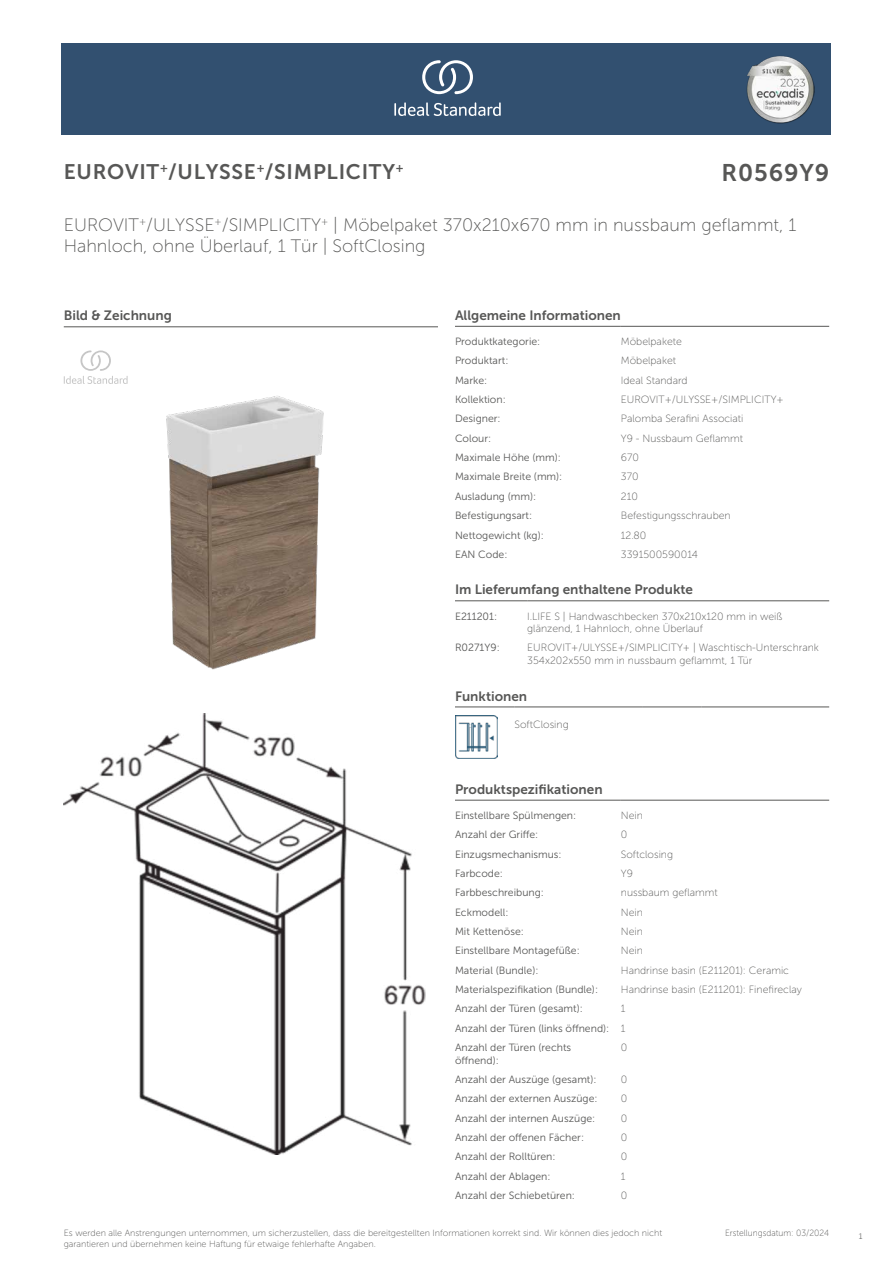
<style>
.page{position:relative;width:893px;height:1263px;background:#fff}
.page>*{position:absolute;margin:0;border:0;box-sizing:border-box;transform-origin:0 0}
.t1{font:24px "Museo Sans 700";letter-spacing:.035em;color:#575756}
.t2{font:21px "Museo Sans 700";letter-spacing:.035em;color:#575756}
.t3{font:18px/21.6px "Museo Sans 100";color:#575756}
.t4{font:13.5px "Museo Sans 700";color:#575756}
.t5{font:10.5px/19.4px "Museo Sans 300";color:#575756}
.t6{font:10.5px/12.6px "Museo Sans 100";color:#575756}
.t7{font:9px/10.8px "Museo Sans 100";color:#575756}
.t8{font:9px "Museo Sans 100";color:#575756;scale:.95 1}
.t9{font:300 9px "Calibri";color:#575756;scale:.95 1}
.s1{font-family:"Museo Sans 100"}
</style>
<div class="page">
<div style="left:62px;top:43px;width:769px;height:91px;background:#325070"></div>
<hr style="left:455px;top:326px;width:166px;height:1px;background:#575756">
<hr style="left:621px;top:326px;width:208px;height:1px;background:#575756">
<hr style="left:455px;top:600px;width:72px;height:1px;background:#575756">
<hr style="left:527px;top:600px;width:302px;height:1px;background:#575756">
<hr style="left:455px;top:707px;width:59px;height:1px;background:#575756">
<hr style="left:514px;top:707px;width:128px;height:1px;background:#575756">
<hr style="left:642px;top:707px;width:60px;height:1px;background:#575756">
<hr style="left:702px;top:707px;width:127px;height:1px;background:#575756">
<img style="left:455px;top:716px;width:42px;height:42px">
<hr style="left:455px;top:800px;width:166px;height:1px;background:#575756">
<hr style="left:621px;top:800px;width:208px;height:1px;background:#575756">
<img style="left:64px;top:714px;width:361px;height:440px">
<hr style="left:64px;top:327px;width:374px;height:1px;background:#575756">
<svg style="left:64px;top:350px;width:64px;height:34px"></svg>
<img style="left:166px;top:396px;width:158px;height:274px">
<svg style="left:394px;top:102px;width:107px;height:14px"></svg>
<svg style="left:422px;top:60px;width:51px;height:34px"></svg>
<img style="left:746px;top:56px;width:68px;height:67px">
<h2 class="t2" style="left:64px;top:160px;width:341px">EUROVIT<sup>+</sup>/ULYSSE<sup>+</sup>/SIMPLICITY<sup>+</sup></h2>
<h1 class="t1" style="left:722px;top:160px;width:109px">R0569Y9</h1>
<h3 class="t3" style="left:64px;top:214px;width:734px">EUROVIT<sup>+</sup>/ULYSSE<sup>+</sup>/SIMPLICITY<sup>+</sup> | Möbelpaket 370x210x670 mm in nussbaum geflammt, 1<br>Hahnloch, ohne Überlauf, 1 Tür | SoftClosing</h3>
<p class="t4" style="left:64px;top:308px;width:110px">Bild &amp; Zeichnung</p>
<p class="t4" style="left:455px;top:308px;width:167px">Allgemeine Informationen</p>
<p class="t5" style="left:455px;top:332px;width:87px">Produktkategorie:</p>
<p class="t6" style="left:621px;top:335px;width:63px">Möbelpakete</p>
<p class="t5" style="left:455px;top:351px;width:55px">Produktart:</p>
<p class="t6" style="left:621px;top:355px;width:57px">Möbelpaket</p>
<p class="t5" style="left:455px;top:370px;width:34px">Marke:</p>
<p class="t6" style="left:621px;top:374px;width:68px">Ideal Standard</p>
<p class="t5" style="left:455px;top:390px;width:52px">Kollektion:</p>
<p class="t6" style="left:621px;top:393px;width:164px">EUROVIT+/ULYSSE+/SIMPLICITY+</p>
<p class="t5" style="left:455px;top:409px;width:47px">Designer:</p>
<p class="t6" style="left:621px;top:413px;width:124px">Palomba Serafini Associati</p>
<p class="t5" style="left:455px;top:429px;width:38px">Colour:</p>
<p class="t6" style="left:621px;top:432px;width:124px">Y9 - Nussbaum Geflammt</p>
<p class="t5" style="left:455px;top:448px;width:107px">Maximale Höhe (mm):</p>
<p class="t6" style="left:621px;top:451px;width:20px">670</p>
<p class="t5" style="left:455px;top:467px;width:109px">Maximale Breite (mm):</p>
<p class="t6" style="left:621px;top:471px;width:19px">370</p>
<p class="t5" style="left:455px;top:487px;width:83px">Ausladung (mm):</p>
<p class="t6" style="left:621px;top:490px;width:19px">210</p>
<p class="t5" style="left:455px;top:506px;width:79px">Befestigungsart:</p>
<p class="t6" style="left:621px;top:509px;width:111px">Befestigungsschrauben</p>
<p class="t5" style="left:455px;top:525px;width:90px">Nettogewicht (kg):</p>
<p class="t6" style="left:621px;top:529px;width:27px">12.80</p>
<p class="t5" style="left:455px;top:545px;width:54px">EAN Code:</p>
<p class="t6" style="left:621px;top:548px;width:79px">3391500590014</p>
<p class="t4" style="left:455px;top:582px;width:240px">Im Lieferumfang enthaltene Produkte</p>
<p class="t5" style="left:455px;top:606px;width:44px">E211201:</p>
<p class="t6" style="left:527px;top:610px;width:257px">I.LIFE S | Handwaschbecken 370x210x120 mm in weiß glänzend, 1 Hahnloch, ohne Überlauf</p>
<p class="t5" style="left:455px;top:638px;width:46px">R0271Y9:</p>
<p class="t6" style="left:527px;top:642px;width:293px">EUROVIT+/ULYSSE+/SIMPLICITY+ | Waschtisch-Unterschrank<br>354x202x550 mm in nussbaum geflammt, 1 Tür</p>
<p class="t4" style="left:455px;top:688px;width:74px">Funktionen</p>
<p class="t6" style="left:514px;top:718px;width:56px">SoftClosing</p>
<p class="t4" style="left:455px;top:782px;width:149px">Produktspezifikationen</p>
<p class="t5" style="left:455px;top:806px;width:123px">Einstellbare Spülmengen:</p>
<p class="t6" style="left:621px;top:809px;width:24px">Nein</p>
<p class="t5" style="left:455px;top:825px;width:85px">Anzahl der Griffe:</p>
<p class="t6" style="left:621px;top:828px;width:8px">0</p>
<p class="t5" style="left:455px;top:844px;width:108px">Einzugsmechanismus:</p>
<p class="t6" style="left:621px;top:848px;width:54px">Softclosing</p>
<p class="t5" style="left:455px;top:864px;width:49px">Farbcode:</p>
<p class="t6" style="left:621px;top:867px;width:14px">Y9</p>
<p class="t5" style="left:455px;top:883px;width:90px">Farbbeschreibung:</p>
<p class="t6" style="left:621px;top:886px;width:98px">nussbaum geflammt</p>
<p class="t5" style="left:455px;top:902px;width:55px">Eckmodell:</p>
<p class="t6" style="left:621px;top:906px;width:24px">Nein</p>
<p class="t5" style="left:455px;top:922px;width:70px">Mit Kettenöse:</p>
<p class="t6" style="left:621px;top:925px;width:24px">Nein</p>
<p class="t5" style="left:455px;top:941px;width:126px">Einstellbare Montagefüße:</p>
<p class="t6" style="left:621px;top:944px;width:24px">Nein</p>
<p class="t5" style="left:455px;top:960px;width:85px">Material (Bundle):</p>
<p class="t6" style="left:621px;top:964px;width:170px">Handrinse basin (E211201): Ceramic</p>
<p class="t5" style="left:455px;top:980px;width:145px">Materialspezifikation (Bundle):</p>
<p class="t6" style="left:621px;top:983px;width:183px">Handrinse basin (E211201): Finefireclay</p>
<p class="t5" style="left:455px;top:999px;width:129px">Anzahl der Türen (gesamt):</p>
<p class="t6" style="left:621px;top:1002px;width:6px">1</p>
<p class="t5" style="left:455px;top:1018px;width:172px">Anzahl der Türen (links öffnend): <span class="s1">1<br></span>Anzahl der Türen (rechts</p>
<p class="t5" style="left:455px;top:1050px;width:45px">öffnend):</p>
<p class="t6" style="left:621px;top:1041px;width:8px">0</p>
<p class="t5" style="left:455px;top:1070px;width:143px">Anzahl der Auszüge (gesamt):</p>
<p class="t6" style="left:621px;top:1073px;width:8px">0</p>
<p class="t5" style="left:455px;top:1089px;width:144px">Anzahl der externen Auszüge:</p>
<p class="t6" style="left:621px;top:1093px;width:8px">0</p>
<p class="t5" style="left:455px;top:1108px;width:142px">Anzahl der internen Auszüge:</p>
<p class="t6" style="left:621px;top:1112px;width:8px">0</p>
<p class="t5" style="left:455px;top:1128px;width:131px">Anzahl der offenen Fächer:</p>
<p class="t6" style="left:621px;top:1131px;width:8px">0</p>
<p class="t5" style="left:455px;top:1147px;width:102px">Anzahl der Rolltüren:</p>
<p class="t6" style="left:621px;top:1151px;width:8px">0</p>
<p class="t5" style="left:455px;top:1166px;width:97px">Anzahl der Ablagen:</p>
<p class="t6" style="left:621px;top:1170px;width:6px">1</p>
<p class="t5" style="left:455px;top:1186px;width:122px">Anzahl der Schiebetüren:</p>
<p class="t6" style="left:621px;top:1189px;width:8px">0</p>
<p class="t7" style="left:64px;top:1227px;width:600px">Es werden alle Anstrengungen unternommen, um sicherzustellen, dass die bereitgestellten Informationen korrekt sind. Wir können dies jedoch nicht garantieren und übernehmen keine Haftung für etwaige fehlerhafte Angaben.</p>
<p class="t8" style="left:725px;top:1228px;width:111px">Erstellungsdatum: 03/2024</p>
<p class="t9" style="left:858px;top:1230px;width:6px">1</p>
</div>
